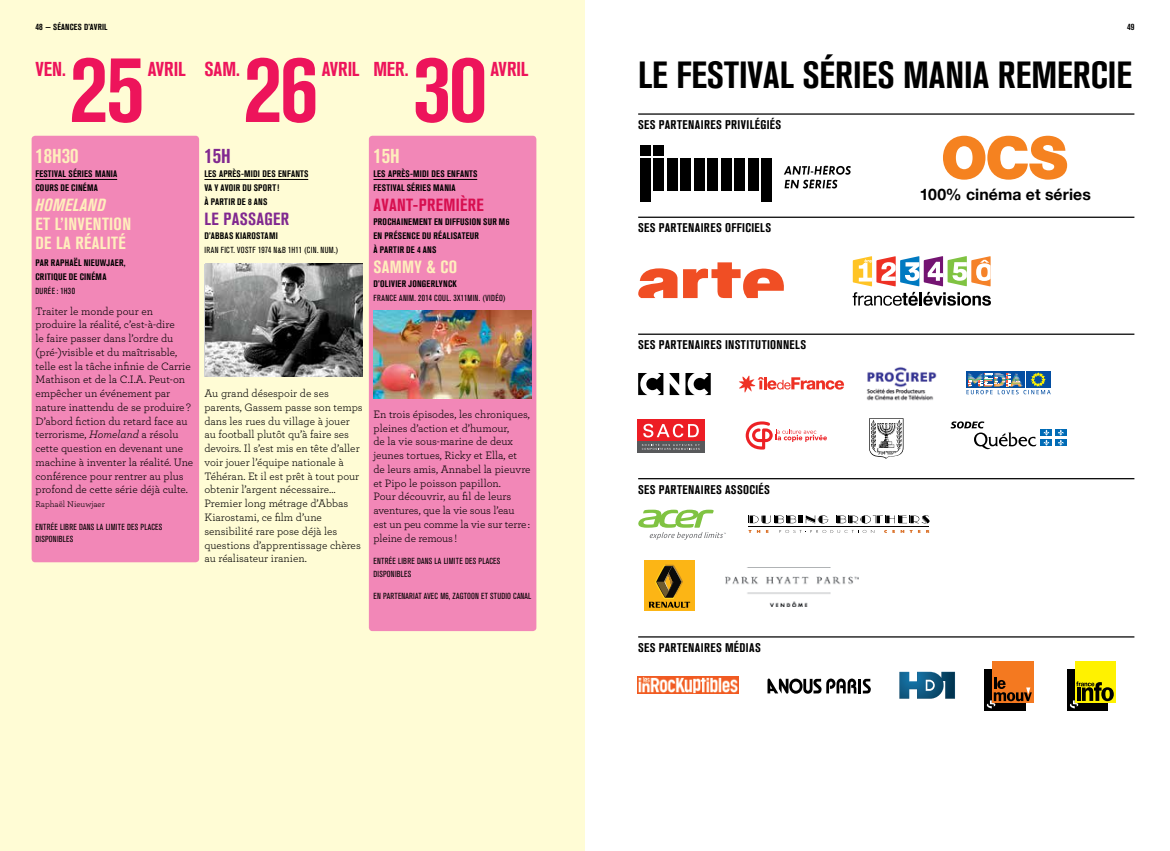
<style>
.page{position:relative;width:1170px;height:851px;background:#fff}
.page>*{position:absolute;margin:0;border:0;box-sizing:border-box;transform-origin:0 0}
.t1{font:700 condensed 90px "Akzidenz Grotesk MG";color:#ed145b}
.t2{font:700 condensed 37.5px "Akzidenz Grotesk BQ";color:#000}
.t3{font:700 condensed 20px "Akzidenz Grotesk MG";color:#ed145b}
.t4{font:700 condensed 20px "Akzidenz Grotesk MG";color:#ffeebd}
.t5{font:700 condensed 20px "Akzidenz Grotesk MG";color:#812990}
.t6{font:700 condensed 17.5px/18.8px "Akzidenz Grotesk BQ";letter-spacing:.02em;color:#ffeebd}
.t7{font:700 condensed 17.5px "Akzidenz Grotesk BQ";letter-spacing:.02em;color:#d70f50}
.t8{font:700 condensed 17.5px "Akzidenz Grotesk BQ";color:#812990}
.t9{font:italic 700 condensed 17.5px "Akzidenz Grotesk BQ";letter-spacing:.02em;color:#ffeebd}
.t10{font:700 15.75px "Helvetica Neue";letter-spacing:.005em;color:#000}
.t11{font:700 condensed 12.5px "Akzidenz Grotesk BQ";letter-spacing:.035em;color:#000}
.t12{font:11.25px/13.8px "Archer";color:#000}
.t13{font:700 condensed 9.38px/13.8px "Akzidenz Grotesk BQ";letter-spacing:.02em;color:#000}
.t14{font:condensed 8.75px/12.5px "Akzidenz Grotesk BQ";letter-spacing:.025em;color:#000}
.t15{font:700 condensed 8.75px "Akzidenz Grotesk MG";letter-spacing:.02em;color:#000}
.t16{font:8.75px "Archer";color:#000}
.s1{font-style:italic}
</style>
<div class="page">
<svg style="left:783px;top:166px;width:67px;height:22px"></svg>
<div style="left:640px;top:158px;width:10px;height:44px;background:#000"></div>
<div style="left:653px;top:158px;width:11px;height:33px;background:#000"></div>
<div style="left:667px;top:158px;width:10px;height:33px;background:#000"></div>
<div style="left:680px;top:158px;width:11px;height:33px;background:#000"></div>
<div style="left:694px;top:158px;width:10px;height:33px;background:#000"></div>
<div style="left:707px;top:158px;width:11px;height:33px;background:#000"></div>
<div style="left:720px;top:158px;width:11px;height:33px;background:#000"></div>
<div style="left:734px;top:158px;width:11px;height:33px;background:#000"></div>
<div style="left:761px;top:158px;width:11px;height:44px;background:#000"></div>
<div style="left:747px;top:158px;width:11px;height:33px;background:#000"></div>
<div style="left:640px;top:145px;width:10px;height:10px;background:#000"></div>
<div style="left:653px;top:145px;width:11px;height:10px;background:#000"></div>
<div style="left:0;top:0;width:585px;height:850px;background:#fffcd5"></div>
<hr style="left:638px;top:333px;width:496px;height:2px;background:#000">
<hr style="left:638px;top:478px;width:496px;height:1px;background:#000">
<hr style="left:638px;top:636px;width:496px;height:1px;background:#000">
<hr style="left:638px;top:216px;width:496px;height:2px;background:#000">
<hr style="left:638px;top:113px;width:496px;height:2px;background:#000">
<svg style="left:638px;top:373px;width:72px;height:22px"></svg>
<div style="left:637px;top:419px;width:67px;height:22px;background:#ed1d24"></div>
<div style="left:637px;top:441px;width:67px;height:12px;background:#58595b"></div>
<svg style="left:642px;top:443px;width:57px;height:7px"></svg>
<svg style="left:643px;top:424px;width:55px;height:13px"></svg>
<svg style="left:745px;top:421px;width:81px;height:28px"></svg>
<img style="left:866px;top:367px;width:70px;height:34px">
<div style="left:966px;top:371px;width:58px;height:17px;background:#034ea2"></div>
<div style="left:1025px;top:371px;width:25px;height:17px;background:#034ea2"></div>
<svg style="left:966px;top:373px;width:84px;height:21px"></svg>
<img style="left:637px;top:676px;width:101px;height:17px">
<svg style="left:638px;top:509px;width:88px;height:30px"></svg>
<svg style="left:748px;top:515px;width:80px;height:8px"></svg>
<svg style="left:836px;top:515px;width:93px;height:8px"></svg>
<hr style="left:748px;top:526px;width:181px;height:1px;background:#000">
<svg style="left:748px;top:530px;width:20px;height:3px"></svg>
<svg style="left:779px;top:529px;width:95px;height:4px"></svg>
<svg style="left:900px;top:530px;width:29px;height:3px"></svg>
<div style="left:644px;top:560px;width:50px;height:50px;background:#fcb515"></div>
<svg style="left:648px;top:564px;width:42px;height:43px"></svg>
<img style="left:725px;top:567px;width:133px;height:39px">
<hr style="left:858px;top:678px;width:3px;height:15px;background:#000">
<svg style="left:862px;top:678px;width:8px;height:15px"></svg>
<svg style="left:767px;top:678px;width:89px;height:15px"></svg>
<svg style="left:638px;top:262px;width:146px;height:36px"></svg>
<div style="left:32px;top:136px;width:167px;height:426px;background:#f287b7;border-radius:4px"></div>
<div style="left:369px;top:136px;width:167px;height:495px;background:#f287b7;border-radius:4px"></div>
<div style="left:983px;top:669px;width:42px;height:42px;background:#000"></div>
<div style="left:991px;top:661px;width:42px;height:42px;background:#f47920"></div>
<svg style="left:986px;top:677px;width:45px;height:31px"></svg>
<div style="left:1066px;top:669px;width:41px;height:42px;background:#000"></div>
<div style="left:1074px;top:661px;width:41px;height:42px;background:#fff200"></div>
<svg style="left:1070px;top:681px;width:43px;height:27px"></svg>
<svg style="left:1076px;top:687px;width:4px;height:13px"></svg>
<div style="left:1040px;top:429px;width:11px;height:7px;background:#006bb6"></div>
<div style="left:1055px;top:429px;width:11px;height:7px;background:#006bb6"></div>
<div style="left:1040px;top:439px;width:11px;height:7px;background:#006bb6"></div>
<svg style="left:1043px;top:429px;width:6px;height:17px"></svg>
<div style="left:1055px;top:439px;width:11px;height:7px;background:#006bb6"></div>
<svg style="left:1058px;top:429px;width:5px;height:17px"></svg>
<svg style="left:950px;top:421px;width:86px;height:28px"></svg>
<svg style="left:852px;top:292px;width:138px;height:14px"></svg>
<svg style="left:852px;top:256px;width:138px;height:30px"></svg>
<svg style="left:739px;top:375px;width:105px;height:17px"></svg>
<svg style="left:943px;top:136px;width:123px;height:44px"></svg>
<svg style="left:899px;top:671px;width:55px;height:27px"></svg>
<hr style="left:35px;top:179px;width:82px;height:1px;background:#000">
<hr style="left:204px;top:179px;width:104px;height:1px;background:#000">
<img style="left:206px;top:264px;width:157px;height:112px">
<hr style="left:373px;top:179px;width:104px;height:1px;background:#000">
<img style="left:373px;top:310px;width:158px;height:89px">
<svg style="left:869px;top:418px;width:34px;height:41px"></svg>
<p class="t15" style="left:35px;top:22px;width:35px">48 — SÉANCES</p>
<p class="t15" style="left:84px;top:22px;width:25px">D’AVRIL</p>
<p class="t15" style="left:1126px;top:22px;width:9px">49</p>
<h3 class="t3" style="left:35px;top:57px;width:32px">VEN .</h3>
<h1 class="t1" style="left:70px;top:39px;width:76px">25</h1>
<h3 class="t3" style="left:148px;top:57px;width:39px">AVRIL</h3>
<h3 class="t4" style="left:35px;top:145px;width:45px">18H30</h3>
<p class="t13" style="left:35px;top:167px;width:83px">FESTIVAL SÉRIES MANIA<br>COURS DE CINÉMA</p>
<h3 class="t9" style="left:35px;top:195px;width:71px">HOMELAND</h3>
<h3 class="t6" style="left:35px;top:215px;width:97px">ET L’INVENTION<br>DE LA RÉALITÉ</h3>
<p class="t13" style="left:35px;top:256px;width:92px">PAR RAPHAËL NIEUWJAER,<br>CRITIQUE</p>
<p class="t13" style="left:69px;top:270px;width:17px">DE CINÉMA</p>
<p class="t14" style="left:35px;top:285px;width:41px">DURÉE: 1H30</p>
<p class="t12" style="left:35px;top:303px;width:159px">Traiter le monde pour en produire la réalité, c’est-à-dire<br>le faire passer dans l’ordre du (pré-)visible et du maîtrisable, telle est la tâche infinie de Carrie<br>Mathison et de la C.I.A. Peut-on empêcher un événement par nature inattendu de se produire ?<br>D’abord fiction du retard face au terrorisme, <span class="s1">Homeland</span> a résolu cette question en devenant une machine à inventer la réalité. Une conférence pour rentrer au plus profond de cette série déjà culte.</p>
<p class="t16" style="left:35px;top:498px;width:71px">Raphaël Nieuwjaer</p>
<p class="t14" style="left:35px;top:520px;width:128px">ENTRÉE LIBRE DANS LA LIMITE DES PLACES<br>DISPONIBLES</p>
<h3 class="t3" style="left:204px;top:57px;width:37px">SAM.</h3>
<h1 class="t1" style="left:244px;top:39px;width:76px">26</h1>
<h3 class="t3" style="left:321px;top:57px;width:9px">AVRIL</h3>
<h3 class="t5" style="left:204px;top:145px;width:26px">15H</h3>
<p class="t13" style="left:204px;top:167px;width:105px">LES APRÈS-MIDI DES ENFANTS<br>VA YAVOIR</p>
<p class="t13" style="left:242px;top:181px;width:16px">DU SPORT</p>
<p class="t13" style="left:277px;top:181px;width:4px">!</p>
<p class="t13" style="left:204px;top:194px;width:64px">À PARTIR DE 8 ANS</p>
<h3 class="t8" style="left:204px;top:209px;width:37px">LE PASSAGER</h3>
<p class="t13" style="left:204px;top:229px;width:17px">D’ABBAS</p>
<p class="t13" style="left:235px;top:229px;width:10px">KIAROSTAMI</p>
<p class="t14" style="left:204px;top:243px;width:42px">IRAN FICT. VOSTF</p>
<p class="t14" style="left:258px;top:243px;width:82px">1974 N&amp;B 1H11 (CIN. NUM.)</p>
<h3 class="t3" style="left:373px;top:57px;width:37px">MER.</h3>
<h1 class="t1" style="left:413px;top:39px;width:76px">30</h1>
<h3 class="t3" style="left:490px;top:57px;width:9px">AVRIL</h3>
<h3 class="t4" style="left:373px;top:145px;width:26px">15H</h3>
<p class="t13" style="left:373px;top:167px;width:105px">LES APRÈS-MIDI DES ENFANTS<br>FESTIVAL</p>
<p class="t13" style="left:407px;top:181px;width:14px">SÉRIES</p>
<p class="t13" style="left:433px;top:181px;width:6px">MANIA</p>
<h3 class="t7" style="left:373px;top:195px;width:112px">AVANT-PREMIÈRE</h3>
<p class="t13" style="left:373px;top:215px;width:137px">PROCHAINEMENT EN DIFFUSION SUR M6<br>EN PRÉSENCE DU RÉALISATEUR<br>À PARTIR DE 4 ANS</p>
<h3 class="t6" style="left:373px;top:258px;width:85px">SAMMY &amp; CO</h3>
<p class="t13" style="left:373px;top:277px;width:85px">D’OLIVIER JONGERLYNCK</p>
<p class="t14" style="left:373px;top:292px;width:134px">FRANCE ANIM. 2014 COUL. 3X11MIN. (VIDÉO)</p>
<p class="t12" style="left:204px;top:386px;width:160px">Au grand désespoir de ses parents, Gassem passe son temps dans les rues du village à jouer au football plutôt qu’à faire ses devoirs. Il s’est mis en tête d’aller voir jouer l’équipe nationale à<br>Téhéran. Et il est prêt à tout pour obtenir l’argent nécessaire…<br>Premier long métrage d’Abbas<br>Kiarostami, ce film d’une sensibilité rare pose déjà les questions d’apprentissage chères au réalisateur iranien.</p>
<p class="t12" style="left:373px;top:406px;width:159px">En trois épisodes, les chroniques, pleines d’action et d’humour,<br>de la vie sous-marine de deux jeunes tortues, Ricky et Ella, et de leurs amis, Annabel la pieuvre et Pipo le poisson papillon.<br>Pour découvrir, au fil de leurs aventures, que la vie sous l’eau est un peu comme la vie sur terre : pleine de remous !</p>
<p class="t14" style="left:373px;top:555px;width:128px">ENTRÉE LIBRE DANS LA LIMITE DES PLACES<br>DISPONIBLES</p>
<p class="t14" style="left:373px;top:589px;width:159px">EN PARTENARIAT AVEC M6, ZAGTOON ET STUDIO CANAL</p>
<h2 class="t2" style="left:638px;top:53px;width:495px">LE FESTIVAL SÉRIES MANIA REMERCIE</h2>
<p class="t11" style="left:638px;top:117px;width:93px">SES PARTENAIRES PRIVILÉGIÉS</p>
<p class="t11" style="left:638px;top:220px;width:28px">SES PARTENAIRES</p>
<p class="t11" style="left:725px;top:220px;width:7px">OFFICIELS</p>
<p class="t11" style="left:638px;top:337px;width:28px">SES PARTENAIRES</p>
<p class="t11" style="left:725px;top:337px;width:7px">INSTITUTIONNELS</p>
<p class="t11" style="left:638px;top:482px;width:133px">SES PARTENAIRES ASSOCIÉS</p>
<p class="t11" style="left:638px;top:640px;width:124px">SES PARTENAIRES MÉDIAS</p>
<h3 class="t10" style="left:919px;top:182px;width:172px">100% cinéma et séries</h3>
</div>
